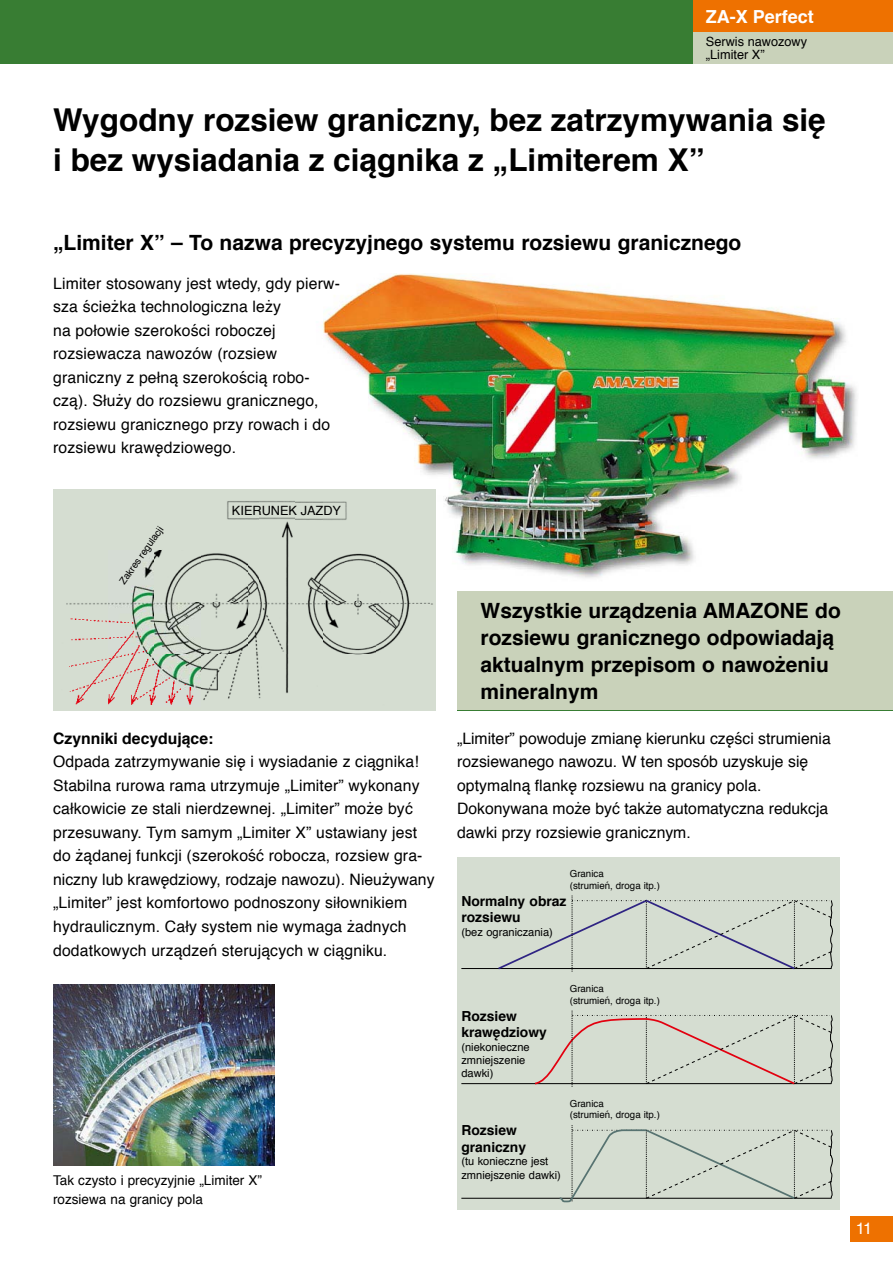
<style>
.page{position:relative;width:893px;height:1263px;background:#fff}
.page>*{position:absolute;margin:0;border:0;box-sizing:border-box;transform-origin:0 0}
.t1{font:700 31.5px/40.3px "Helvetica CE";color:#000}
.t2{font:700 21px/27px "Helvetica CE";color:#000}
.t3{font:700 18px "Helvetica";color:#fff}
.t4{font:16.5px "Helvetica";color:#fff}
.t5{font:15.75px/23.5px "Helvetica CE";letter-spacing:.01em;color:#000}
.t6{font:700 15.75px "Helvetica CE";color:#000}
.t7{font:700 13.8px/16.6px "Helvetica CE";color:#000}
.t8{font:13.5px/19.2px "Helvetica CE";color:#000}
.t9{font:12.75px/13.5px "Helvetica CE";color:#000}
.t10{font:11.1px/13.4px "Helvetica CE";color:#000}
.t11{font:9.75px/11.7px "Helvetica CE";color:#000}
</style>
<div class="page">
<div style="left:0;top:0;width:693px;height:64px;background:#387d33"></div>
<div style="left:693px;top:0;width:200px;height:32px;background:#ee7100"></div>
<div style="left:693px;top:32px;width:200px;height:32px;background:#c9d2ba"></div>
<div style="left:457px;top:857px;width:383px;height:353px;background:#d5ddd1"></div>
<hr style="left:461px;top:968px;width:370px;height:1px;background:#000">
<svg style="left:498px;top:895px;width:335px;height:76px"></svg>
<hr style="left:461px;top:1083px;width:370px;height:1px;background:#000">
<svg style="left:533px;top:1010px;width:300px;height:77px"></svg>
<hr style="left:461px;top:1198px;width:370px;height:1px;background:#000">
<svg style="left:558px;top:1125px;width:275px;height:77px"></svg>
<div style="left:53px;top:489px;width:383px;height:221px;background:#d5ddd1"></div>
<img style="left:295px;top:589px;width:134px;height:66px">
<img style="left:66px;top:501px;width:227px;height:204px">
<div style="left:457px;top:591px;width:436px;height:119px;background:#c9d2ba"></div>
<hr style="left:457px;top:710px;width:436px;height:1px;background:#387d33">
<img style="left:307px;top:568px;width:21px;height:21px">
<img style="left:395px;top:581px;width:12px;height:8px">
<img style="left:259px;top:500px;width:36px;height:89px">
<img style="left:323px;top:273px;width:321px;height:257px">
<img style="left:644px;top:297px;width:213px;height:270px">
<img style="left:454px;top:530px;width:191px;height:48px">
<img style="left:323px;top:497px;width:113px;height:84px">
<img style="left:53px;top:984px;width:221px;height:181px">
<div style="left:850px;top:1216px;width:43px;height:26px;background:#ee7100"></div>
<p class="t3" style="left:706px;top:2px;width:110px">ZA-X Perfect</p>
<p class="t9" style="left:706px;top:36px;width:103px">Serwis nawozowy „Limiter X”</p>
<h1 class="t1" style="left:53px;top:101px;width:774px">Wygodny rozsiew graniczny, bez zatrzymywania się i bez wysiadania z ciągnika z „Limiterem X”</h1>
<h2 class="t2" style="left:53px;top:230px;width:690px">„Limiter X” – To nazwa precyzyjnego systemu rozsiewu granicznego</h2>
<p class="t5" style="left:53px;top:272px;width:288px">Limiter stosowany jest wtedy, gdy pierw&shy;sza ścieżka technologiczna leży<br>na połowie szerokości roboczej rozsiewacza nawozów (rozsiew graniczny z pełną szerokością robo&shy;czą). Służy do rozsiewu granicznego, rozsiewu granicznego przy rowach i do rozsiewu krawędziowego.</p>
<p class="t11" style="left:117px;top:580px;width:70px;rotate:-55deg">Zakres regulacji</p>
<p class="t9" style="left:232px;top:504px;width:111px">KIERUNEK JAZDY</p>
<p class="t6" style="left:53px;top:727px;width:162px">Czynniki decydujące:</p>
<p class="t5" style="left:53px;top:751px;width:383px">Odpada zatrzymywanie się i wysiadanie z ciągnika!<br>Stabilna rurowa rama utrzymuje „Limiter” wykonany całkowicie ze stali nierdzewnej. „Limiter” może być przesuwany. Tym samym „Limiter X” ustawiany jest do żądanej funkcji (szerokość robocza, rozsiew gra&shy;niczny lub krawędziowy, rodzaje nawozu). Nieużywany „Limiter” jest komfortowo podnoszony siłownikiem hydraulicznym. Cały system nie wymaga żadnych dodatkowych urządzeń sterujących w ciągniku.</p>
<p class="t8" style="left:53px;top:1171px;width:210px">Tak czysto i precyzyjnie „Limiter X” rozsiewa na granicy pola</p>
<h2 class="t2" style="left:480px;top:598px;width:362px">Wszystkie urządzenia AMAZONE do rozsiewu granicznego odpowiadają aktualnym przepisom o nawożeniu mineralnym</h2>
<p class="t5" style="left:457px;top:727px;width:375px">„Limiter” powoduje zmianę kierunku części strumienia rozsiewanego nawozu. W ten sposób uzyskuje się optymalną flankę rozsiewu na granicy pola.<br>Dokonywana może być także automatyczna redukcja dawki przy rozsiewie granicznym.</p>
<p class="t11" style="left:570px;top:868px;width:92px">Granica<br>(strumień, droga itp.)</p>
<p class="t7" style="left:461px;top:893px;width:107px">Normalny obraz rozsiewu</p>
<p class="t10" style="left:461px;top:926px;width:93px">(bez ograniczania)</p>
<p class="t7" style="left:461px;top:1008px;width:87px">Rozsiew krawędziowy</p>
<p class="t10" style="left:461px;top:1041px;width:70px">(niekonieczne zmniejszenie dawki)</p>
<p class="t7" style="left:461px;top:1123px;width:66px">Rozsiew graniczny</p>
<p class="t10" style="left:461px;top:1155px;width:101px">(tu konieczne jest zmniejszenie dawki)</p>
<p class="t11" style="left:570px;top:983px;width:92px">Granica<br>(strumień, droga itp.)</p>
<p class="t11" style="left:570px;top:1098px;width:92px">Granica<br>(strumień, droga itp.)</p>
<p class="t4" style="left:856px;top:1215px;width:18px">11</p>
</div>
